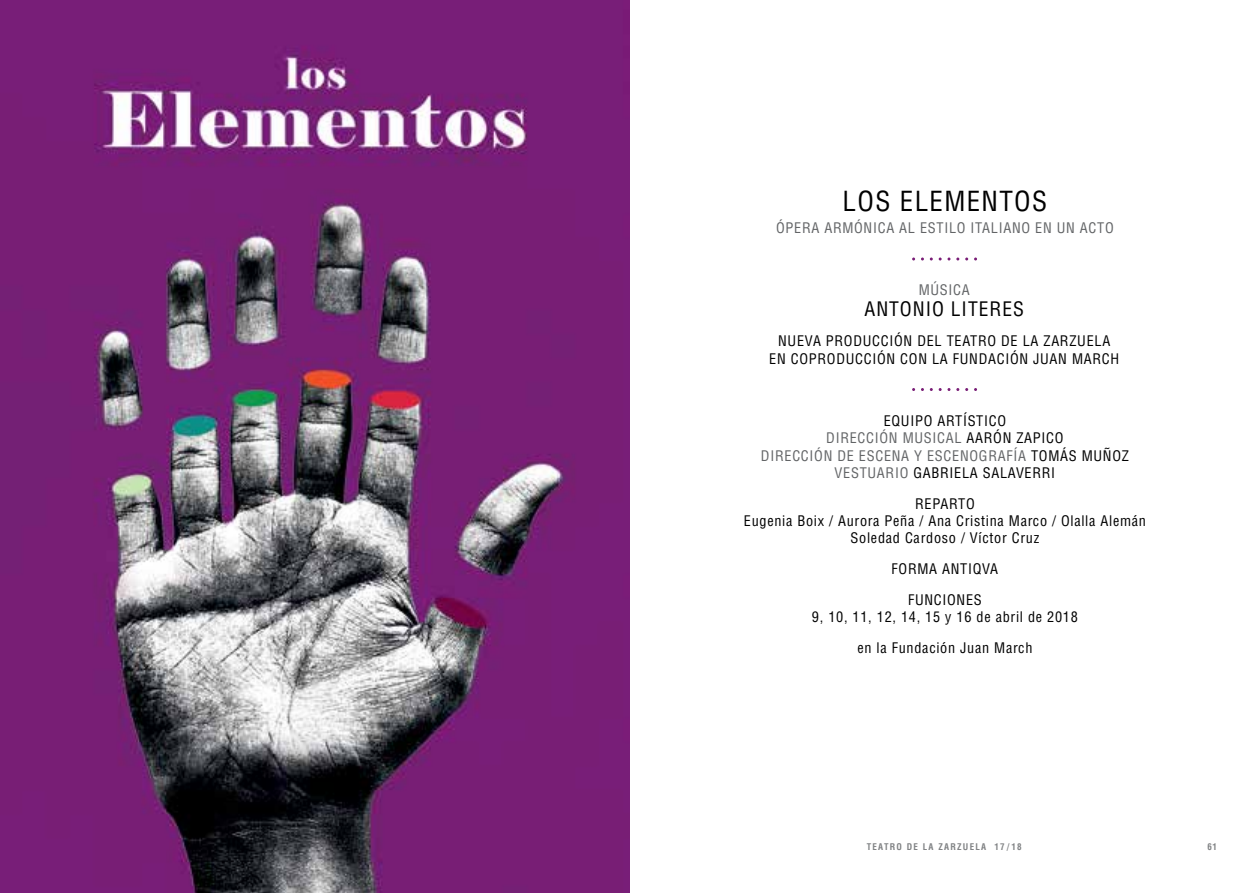
<style>
.page{position:relative;width:1259px;height:893px;background:#fff}
.page>*{position:absolute;margin:0;border:0;box-sizing:border-box;transform-origin:0 0}
.t1{font:condensed 27px "Helvetica LT Std";letter-spacing:.05em;color:#000}
.t2{font:condensed 19.5px "Helvetica LT Std";letter-spacing:.05em;color:#000}
.t3{font:condensed 14.25px/17.2px "Helvetica LT Std";letter-spacing:.05em;color:#000;text-align:center}
.t4{font:condensed 14.25px/17.2px "Helvetica LT Std";letter-spacing:.05em;color:#626466;text-align:center}
.t5{font:700 condensed 9px "Helvetica LT Std";letter-spacing:.14em;color:#808284}
.s1{color:#000}
</style>
<div class="page">
<img style="left:0;top:0;width:629px;height:893px">
<svg style="left:930px;top:257px;width:11px;height:3px"></svg>
<svg style="left:930px;top:388px;width:11px;height:3px"></svg>
<h1 class="t1" style="left:842px;top:184px;width:206px">LOS ELEMENTOS</h1>
<p class="t4" style="left:776px;top:219px;width:339px">ÓPERA ARMÓNICA AL ESTILO ITALIANO EN UN ACTO</p>
<p class="t4" style="left:918px;top:282px;width:53px">MÚSICA</p>
<h2 class="t2" style="left:864px;top:297px;width:161px">ANTONIO LITERES</h2>
<p class="t3" style="left:769px;top:333px;width:351px">NUEVA PRODUCCIÓN DEL TEATRO DE LA ZARZUELA<br>EN COPRODUCCIÓN CON LA FUNDACIÓN JUAN MARCH</p>
<p class="t4" style="left:761px;top:412px;width:369px"><span class="s1">EQUIPO ARTÍSTICO<br></span>DIRECCIÓN MUSICAL <span class="s1">AARÓN ZAPICO<br></span>DIRECCIÓN DE ESCENA Y ESCENOGRAFÍA <span class="s1">TOMÁS MUÑOZ<br></span>VESTUARIO <span class="s1">GABRIELA SALAVERRI</span></p>
<p class="t3" style="left:744px;top:495px;width:404px">REPARTO<br>Eugenia Boix / Aurora Peña / Ana Cristina Marco / Olalla Alemán<br>Soledad Cardoso / Víctor Cruz</p>
<p class="t3" style="left:891px;top:553px;width:108px;line-height:30.8px">FORMA ANTIQVA<br>FUNCIONES</p>
<p class="t3" style="left:812px;top:601px;width:267px;line-height:30.8px">9, 10, 11, 12, 14, 15 y 16 de abril de 2018 en la Fundación Juan March</p>
<p class="t5" style="left:866px;top:841px;width:156px">TEATRO DE LA ZARZUELA 17/18</p>
<p class="t5" style="left:1207px;top:841px;width:11px">61</p>
</div>
